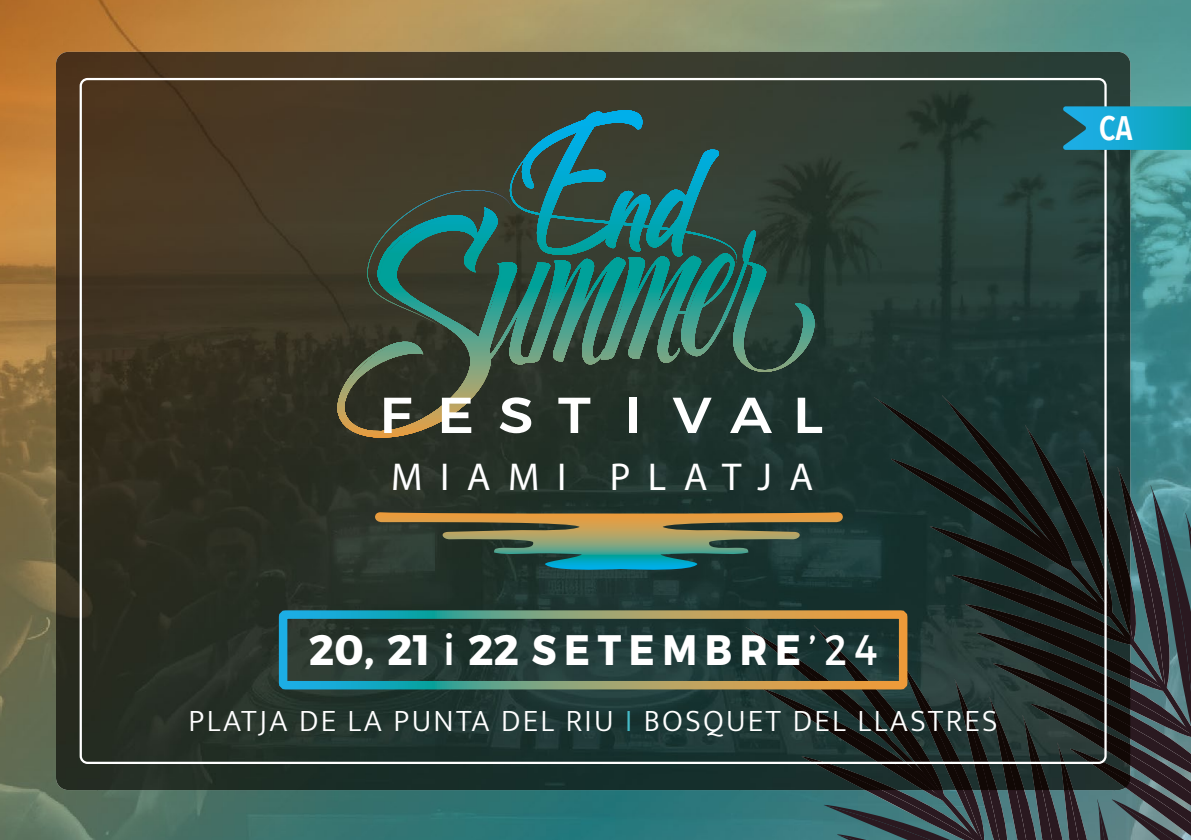
<style>
.page{position:relative;width:1191px;height:840px;background:#fff}
.page>*{position:absolute;margin:0;border:0;box-sizing:border-box;transform-origin:0 0}
.t1{font:700 42.4px "Montserrat";letter-spacing:.2em;color:#fff}
.t2{font:39px "Myriad Pro";letter-spacing:.45em;color:#fff}
.t3{font:600 33.8px "Avenir Next Condensed";color:#fff}
.t4{font:300 31.2px "Mukta Mahee";letter-spacing:.075em;color:#fff}
.s1{font-weight:400}
.s2{color:#46bcc9}
</style>
<div class="page">
<img style="left:0;top:0;width:1191px;height:90px">
<img style="left:0;top:90px;width:97px;height:749px">
<img style="left:1130px;top:90px;width:61px;height:304px">
<img style="left:97px;top:789px;width:278px;height:50px">
<img style="left:56px;top:52px;width:1074px;height:737px">
<svg style="left:335px;top:212px;width:481px;height:231px;background:#354c3e"></svg>
<svg style="left:367px;top:111px;width:344px;height:215px;background:#2e5a51"></svg>
<svg style="left:375px;top:394px;width:816px;height:446px;background:#2b403c"></svg>
<div style="left:279px;top:610px;width:628px;height:79px;border:8px solid #fff;border-radius:2px"></div>
<svg style="left:1062px;top:106px;width:129px;height:44px;background:#179fbf"></svg>
<p class="t3" style="left:1099px;top:99px;width:35px">CA</p>
<p class="t2" style="left:391px;top:453px;width:423px">MIAMI PLATJA</p>
<h1 class="t1" style="left:309px;top:614px;width:570px">20, 21 <span class="s1">i</span> 22 SETEMBRE<span class="s1">’24</span></h1>
<p class="t4" style="left:189px;top:701px;width:810px">PLATJA DE LA PUNTA DEL RIU <span class="s2">I</span> BOSQUET DEL LLASTRES</p>
</div>
